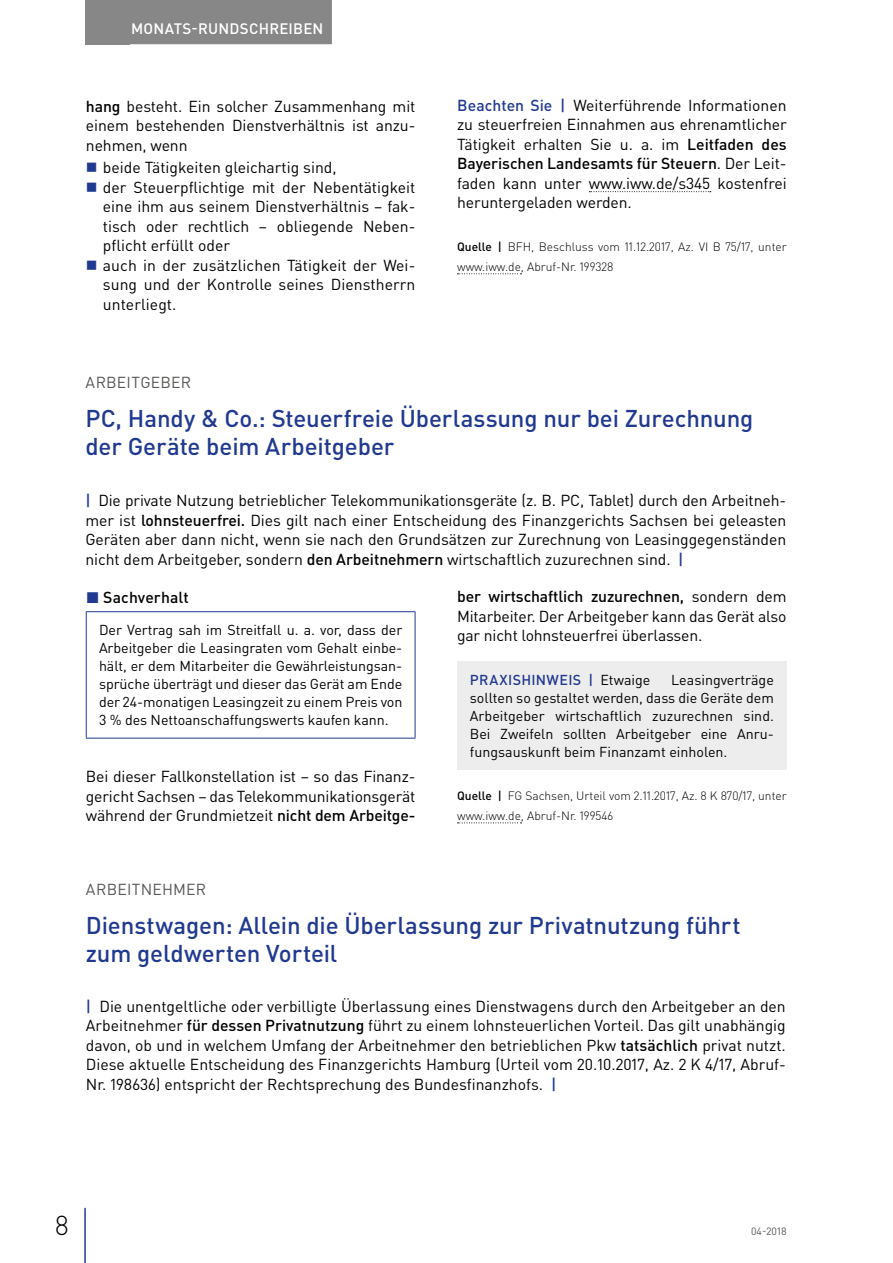
<style>
.page{position:relative;width:893px;height:1263px;background:#fff}
.page>*{position:absolute;margin:0;border:0;box-sizing:border-box;transform-origin:0 0}
.t1{font:300 27px "DIN Pro";color:#000}
.t2{font:500 24px/28.5px "DIN Pro";letter-spacing:-.005em;color:#213a8f}
.t3{font:15.75px/19.5px "DIN Pro";color:#000;text-align:justify}
.t4{font:15.75px "DIN Pro";letter-spacing:.015em;color:#575756}
.t5{font:500 15.75px "DIN Pro";letter-spacing:.005em;color:#000}
.t6{font:500 15px "DIN Pro";letter-spacing:.015em;color:#fff}
.t7{font:14.25px/18px "DIN Pro";letter-spacing:-.005em;color:#000;text-align:justify}
.t8{font:500 14.25px "DIN Pro";letter-spacing:.025em;color:#213a8f}
.t9{font:300 12px/19.5px "DIN Pro";color:#000}
.t10{font:10.5px "DIN Pro";color:#575756}
.s1{font-weight:500}
.s2{font-weight:500;color:#213a8f}
.s3{color:#213a8f}
.s4{font-weight:400;color:#000}
</style>
<div class="page">
<div style="left:85px;top:0;width:45px;height:44px;background:#878787"></div>
<hr style="left:84px;top:1208px;width:2px;height:55px;background:#213a8f">
<div style="left:122px;top:0;width:210px;height:44px;background:#878787"></div>
<hr style="left:86px;top:611px;width:329px;height:1px;background:#213a8f">
<hr style="left:86px;top:612px;width:1px;height:126px;background:#213a8f">
<hr style="left:415px;top:612px;width:1px;height:126px;background:#213a8f">
<hr style="left:86px;top:738px;width:329px;height:1px;background:#213a8f">
<svg style="left:457px;top:822px;width:65px;height:1px"></svg>
<div style="left:457px;top:661px;width:330px;height:108px;background:#ededed"></div>
<svg style="left:589px;top:191px;width:122px;height:1px"></svg>
<svg style="left:457px;top:273px;width:65px;height:1px"></svg>
<p class="t6" style="left:131px;top:18px;width:194px">MONATS-RUNDSCHREIBEN</p>
<p class="t3" style="left:86px;top:96px;width:331px"><span class="s1">hang</span> besteht. Ein solcher Zusammenhang mit einem bestehenden Dienstverhältnis ist anzu&shy;nehmen, wenn</p>
<p class="t3" style="left:103px;top:157px;width:314px;text-align:left">beide Tätigkeiten gleichartig sind,<br>der Steuerpflichtige mit der Nebentätigkeit eine ihm aus seinem Dienstverhältnis – fak&shy;tisch oder rechtlich – obliegende Neben&shy;pflicht erfüllt oder<br>auch in der zusätzlichen Tätigkeit der Wei&shy;sung und der Kontrolle seines Dienstherrn unterliegt.</p>
<p class="t3" style="left:457px;top:95px;width:331px"><span class="s2">Beachten Sie |</span> Weiterführende Informationen zu steuerfreien Einnahmen aus ehrenamtlicher Tätigkeit erhalten Sie u. a. im <span class="s1">Leitfaden des Bayerischen Landesamts für Steuern</span>. Der Leit&shy;faden kann unter www.iww.de/s345 kostenfrei heruntergeladen werden.</p>
<p class="t9" style="left:457px;top:237px;width:331px"><span class="s1">Quelle |</span> BFH, Beschluss vom 11.12.2017, Az. VI B 75/17, unter www.iww.de, Abruf-Nr. 199328</p>
<p class="t4" style="left:86px;top:371px;width:107px">ARBEITGEBER</p>
<h2 class="t2" style="left:85px;top:403px;width:669px">PC, Handy &amp; Co.: Steuerfreie Überlassung nur bei Zurechnung der Geräte beim Arbeitgeber</h2>
<p class="t3" style="left:85px;top:490px;width:702px"><span class="s2">|</span> Die private Nutzung betrieblicher Telekommunikationsgeräte (z. B. PC, Tablet) durch den Arbeitneh&shy;mer ist <span class="s1">lohnsteuerfrei.</span> Dies gilt nach einer Entscheidung des Finanzgerichts Sachsen bei geleasten Geräten aber dann nicht, wenn sie nach den Grundsätzen zur Zurechnung von Leasinggegenständen nicht dem Arbeitgeber, sondern <span class="s1">den Arbeitnehmern</span> wirtschaftlich zuzurechnen sind. <span class="s2">|</span></p>
<p class="t5" style="left:86px;top:587px;width:104px"><span class="s3">◼</span> Sachverhalt</p>
<p class="t7" style="left:99px;top:621px;width:305px">Der Vertrag sah im Streitfall u. a. vor, dass der Arbeitgeber die Leasingraten vom Gehalt einbe&shy;hält, er dem Mitarbeiter die Gewährleistungsan&shy;sprüche überträgt und dieser das Gerät am Ende der 24-monatigen Leasingzeit zu einem Preis von 3 % des Nettoanschaffungswerts kaufen kann.</p>
<p class="t3" style="left:457px;top:586px;width:331px"><span class="s1">ber wirtschaftlich zuzurechnen,</span> sondern dem Mitarbeiter. Der Arbeitgeber kann das Gerät also gar nicht lohnsteuerfrei überlassen.</p>
<p class="t8" style="left:470px;top:670px;width:182px">PRAXISHINWEIS | <span class="s4">Etwaige</span></p>
<p class="t7" style="left:470px;top:670px;width:306px;text-indent:201px">Leasingverträge sollten so gestaltet werden, dass die Geräte dem Arbeitgeber wirtschaftlich zuzurechnen sind.<br>Bei Zweifeln sollten Arbeitgeber eine Anru&shy;fungsauskunft beim Finanzamt einholen.</p>
<p class="t9" style="left:457px;top:786px;width:331px"><span class="s1">Quelle |</span> FG Sachsen, Urteil vom 2.11.2017, Az. 8 K 870/17, unter www.iww.de, Abruf-Nr. 199546</p>
<p class="t3" style="left:86px;top:766px;width:331px">Bei dieser Fallkonstellation ist – so das Finanz&shy;gericht Sachsen – das Telekommunikationsgerät während der Grundmietzeit <span class="s1">nicht dem Arbeitge-</span></p>
<p class="t4" style="left:86px;top:878px;width:122px">ARBEITNEHMER</p>
<h2 class="t2" style="left:86px;top:910px;width:656px">Dienstwagen: Allein die Überlassung zur Privatnutzung führt zum geldwerten Vorteil</h2>
<p class="t3" style="left:86px;top:996px;width:701px"><span class="s2">|</span> Die unentgeltliche oder verbilligte Überlassung eines Dienstwagens durch den Arbeitgeber an den Arbeitnehmer <span class="s1">für dessen Privatnutzung</span> führt zu einem lohnsteuerlichen Vorteil. Das gilt unabhängig davon, ob und in welchem Umfang der Arbeitnehmer den betrieblichen Pkw <span class="s1">tatsächlich</span> privat nutzt.<br>Diese aktuelle Entscheidung des Finanzgerichts Hamburg (Urteil vom 20.10.2017, Az. 2 K 4/17, Abruf-Nr. 198636) entspricht der Rechtsprechung des Bundesfinanzhofs. <span class="s2">|</span></p>
<h1 class="t1" style="left:55px;top:1207px;width:16px">8</h1>
<p class="t10" style="left:751px;top:1224px;width:37px">04-2018</p>
</div>
